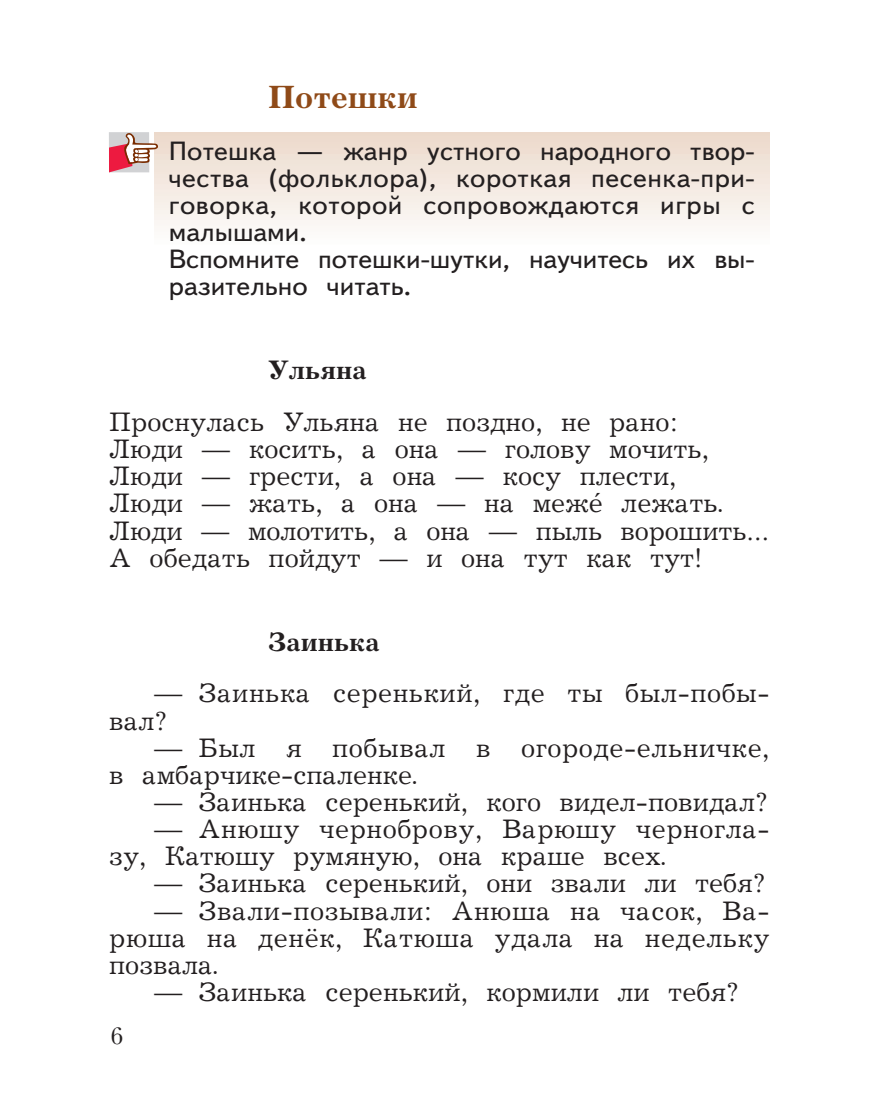
<style>
.page{position:relative;width:869px;height:1117px;background:#fff}
.page>*{position:absolute;margin:0;border:0;box-sizing:border-box;transform-origin:0 0}
.t1{font:700 33.25px "Journal C";color:#8f4a18}
.t2{font:27.65px/27.1px "Journal C";color:#231f20}
.t3{font:27.65px/27.1px "Journal C";letter-spacing:.02em;color:#231f20}
.t4{font:700 27.65px "Journal C";color:#231f20}
.t5{font:26.25px/27.1px "Text Book C";letter-spacing:.005em;color:#231f20;scale:1.06 1}
.t6{font:24.5px "New Baskerville C";color:#231f20;scale:.96 1}
.s1{font-family:"Journal AC"}
</style>
<div class="page">
<div style="left:154px;top:133px;width:615px;height:111px;background:linear-gradient(to bottom,#ecd9cb,#fdfdfc)"></div>
<div style="left:109px;top:132px;width:40px;height:40px;background:#d8d9db"></div>
<svg style="left:109px;top:133px;width:49px;height:39px"></svg>
<p class="t1" style="left:268px;top:85px;width:151px">Потешки</p>
<p class="t5" style="left:169px;top:138px;width:554px">Потешка — жанр устного народного твор&shy;чества (фольклора), короткая песенка-при&shy;говорка, которой сопровождаются игры с малышами.<br>Вспом ните потеш ки-шут ки, нау читесь их вы&shy;ра зи тель но читать.</p>
<p class="t4" style="left:268px;top:360px;width:100px">Ульяна</p>
<p class="t2" style="left:109px;top:411px;width:661px">Прос ну лась Улья на не поз дно, не рано:<br>Люди — косить, а она — голо ву мочить, Люди — гре сти, а она — косу пле сти,<br>Люди — жать, а она — на меж<span class="s1">Љ</span> лежать.<br>Люди — моло тить, а она — пыль воро шить… А обедать пой дут — и она тут как тут!</p>
<p class="t4" style="left:268px;top:631px;width:113px">Заинька</p>
<p class="t3" style="left:109px;top:682px;width:661px;text-indent:45px">— Заинь ка серень кий, где ты был-по бы - вал?</p>
<p class="t3" style="left:109px;top:736px;width:661px;text-indent:45px">— Был я побы вал в ого ро де-ель нич ке, в ам бар чи ке-спа лен ке.</p>
<p class="t2" style="left:154px;top:790px;width:615px">— Заинь ка серень кий, кого видел-по ви дал?</p>
<p class="t3" style="left:109px;top:817px;width:661px;text-indent:45px">— Анюшу чер но бро ву, Варю шу чер но гла - зу, Ка тю шу румя ную, она краше всех.</p>
<p class="t2" style="left:154px;top:872px;width:613px">— Заинь ка серень кий, они звали ли тебя?</p>
<p class="t2" style="left:109px;top:899px;width:661px;text-align:justify;text-indent:45px">— Зва ли-по зы ва ли: Анюша на часок, Ва&shy;рю ша на денёк, Катю ша удала на не дель ку поз ва ла.</p>
<p class="t2" style="left:154px;top:980px;width:586px">— Заинь ка серень кий, кор ми ли ли тебя?</p>
<p class="t6" style="left:111px;top:1020px;width:15px">6</p>
</div>
